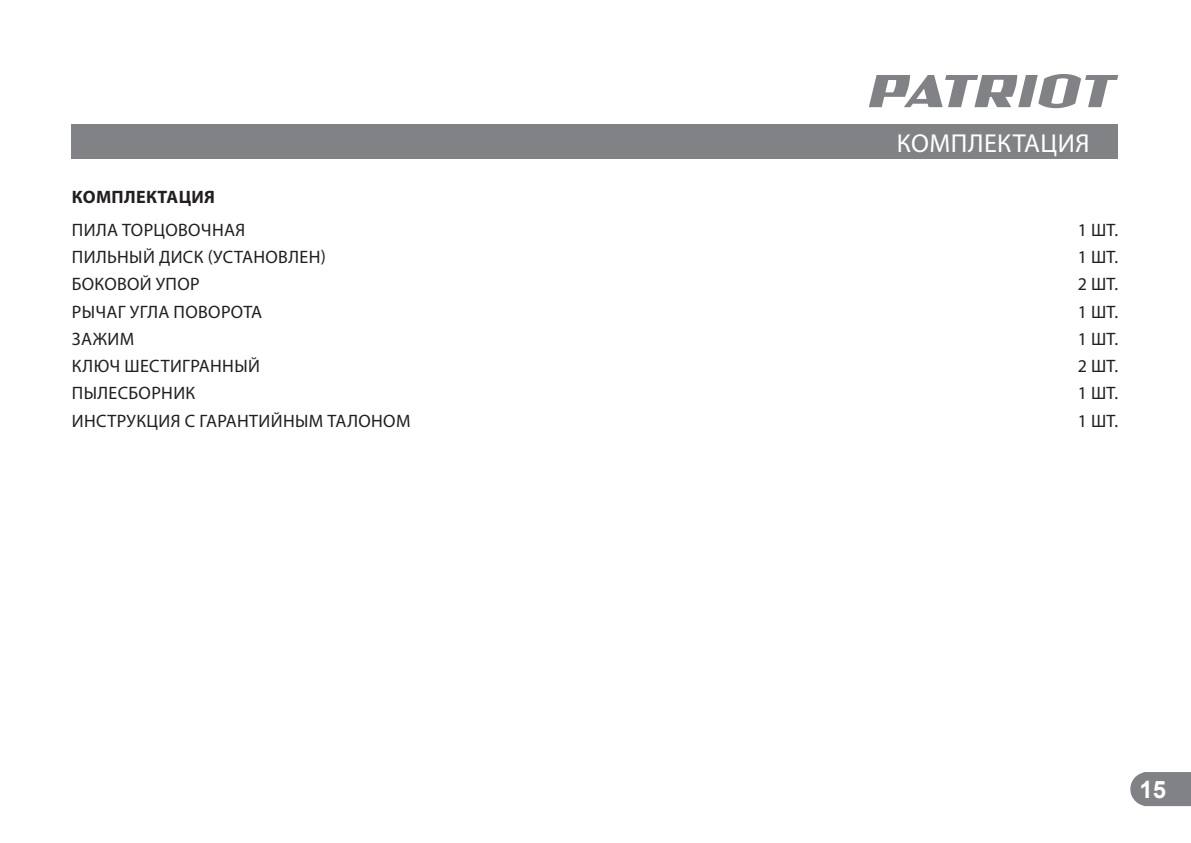
<style>
.page{position:relative;width:1191px;height:843px;background:#fff}
.page>*{position:absolute;margin:0;border:0;box-sizing:border-box;transform-origin:0 0}
.t1{font:26px "Myriad Pro";letter-spacing:.02em;color:#fff}
.t2{font:700 24px "Arial";color:#fff}
.t3{font:18px "Myriad Pro";letter-spacing:.02em;color:#231f20}
.t4{font:700 18px "Myriad Pro";letter-spacing:.02em;color:#231f20}
</style>
<div class="page">
<svg style="left:1130px;top:772px;width:61px;height:33px;background:#87898c"></svg>
<svg style="left:869px;top:74px;width:249px;height:34px"></svg>
<div style="left:72px;top:125px;width:1046px;height:34px;background:#808285"></div>
<h1 class="t1" style="left:897px;top:130px;width:194px">КОМПЛЕКТАЦИЯ</h1>
<p class="t4" style="left:72px;top:188px;width:145px">КОМПЛЕКТАЦИЯ</p>
<p class="t3" style="left:72px;top:220px;width:175px">ПИЛА ТОРЦОВОЧНАЯ</p>
<p class="t3" style="left:1078px;top:220px;width:42px">1 ШТ.</p>
<p class="t3" style="left:72px;top:248px;width:255px">ПИЛЬНЫЙ ДИСК (УСТАНОВЛЕН)</p>
<p class="t3" style="left:1078px;top:248px;width:42px">1 ШТ.</p>
<p class="t3" style="left:72px;top:275px;width:129px">БОКОВОЙ УПОР</p>
<p class="t3" style="left:1078px;top:275px;width:42px">2 ШТ.</p>
<p class="t3" style="left:72px;top:302px;width:192px">РЫЧАГ УГЛА ПОВОРОТА</p>
<p class="t3" style="left:1078px;top:302px;width:42px">1 ШТ.</p>
<p class="t3" style="left:72px;top:329px;width:64px">ЗАЖИМ</p>
<p class="t3" style="left:1078px;top:329px;width:42px">1 ШТ.</p>
<p class="t3" style="left:72px;top:357px;width:190px">КЛЮЧ ШЕСТИГРАННЫЙ</p>
<p class="t3" style="left:1078px;top:357px;width:42px">2 ШТ.</p>
<p class="t3" style="left:72px;top:384px;width:125px">ПЫЛЕСБОРНИК</p>
<p class="t3" style="left:1078px;top:384px;width:42px">1 ШТ.</p>
<p class="t3" style="left:72px;top:411px;width:340px">ИНСТРУКЦИЯ С ГАРАНТИЙНЫМ ТАЛОНОМ</p>
<p class="t3" style="left:1078px;top:411px;width:42px">1 ШТ.</p>
<h2 class="t2" style="left:1139px;top:775px;width:28px">15</h2>
</div>
